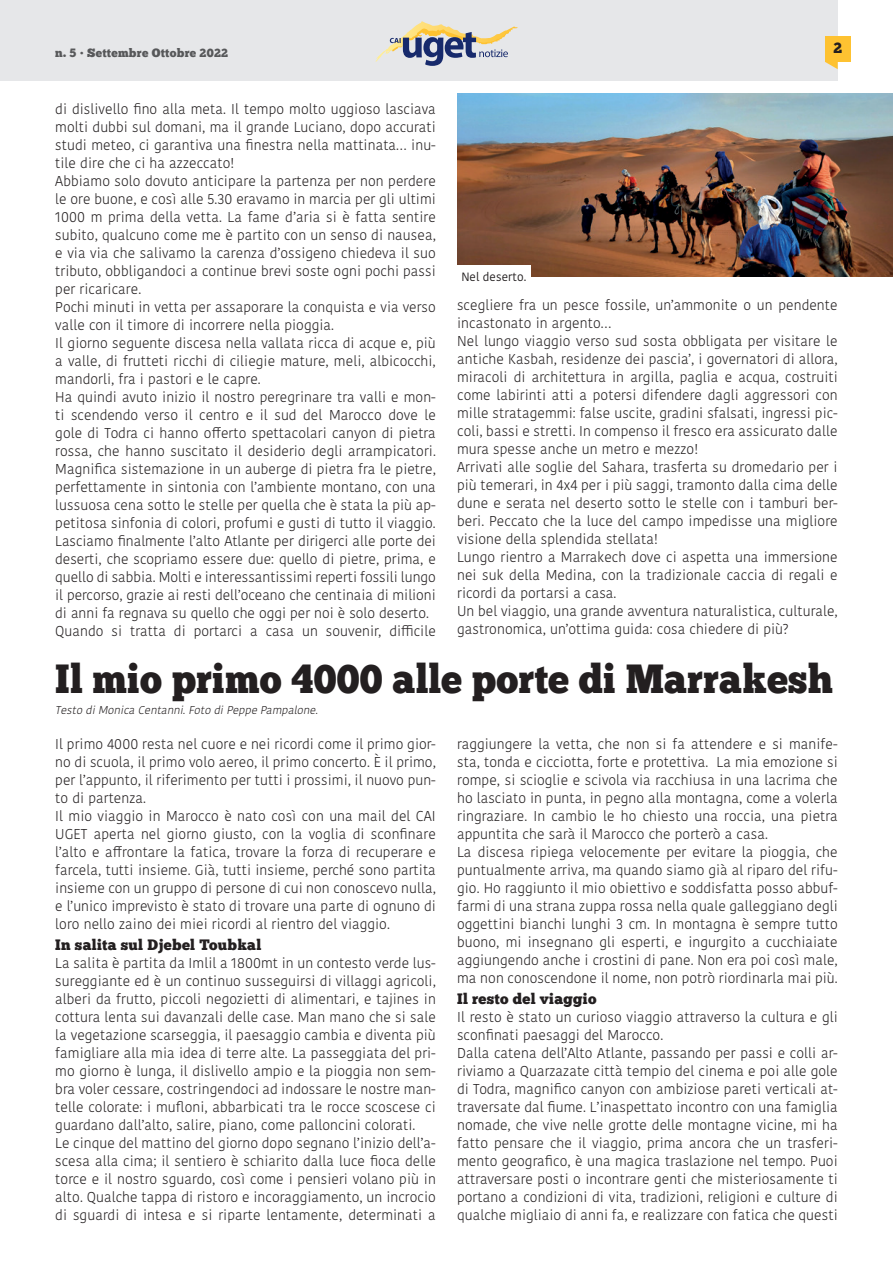
<style>
.page{position:relative;width:893px;height:1263px;background:#fff}
.page>*{position:absolute;margin:0;border:0;box-sizing:border-box;transform-origin:0 0}
.TITOLI_Articoli{font:40.5px "Chunk Five";letter-spacing:.005em;color:#231f20;scale:.94 1}
.TESTO_Articoli{font:15px "Chunk Five";letter-spacing:.02em;color:#231f20}
.TESTO_Articoli-2{font:300 14.25px/18px "Kohinoor Bangla";letter-spacing:.005em;color:#231f20;text-align:justify}
.t1{font:12px "Chunk Five";letter-spacing:.02em;color:#57585a}
.Didascalia__-_Nero{font:12px "Kohinoor Bangla";letter-spacing:.005em;color:#231f20}
.AUTORI_Articoli{font:italic 300 11.25px "Kohinoor Bangla";color:#231f20}
</style>
<div class="page">
<div style="left:0;top:0;width:838px;height:81px;background:#e6e7e9"></div>
<div style="left:825px;top:36px;width:25px;height:26px;background:#fec231"></div>
<svg style="left:825px;top:62px;width:13px;height:7px"></svg>
<svg style="left:375px;top:21px;width:143px;height:45px"></svg>
<img style="left:457px;top:94px;width:436px;height:182px">
<div style="left:457px;top:265px;width:74px;height:21px;background:#fff"></div>
<p class="t1" style="left:55px;top:47px;width:174px">n. 5 • Settembre Ottobre 2022</p>
<p class="TESTO_Articoli" style="left:833px;top:41px;width:10px">2</p>
<p class="TESTO_Articoli-2" style="left:55px;top:100px;width:382px">di dislivello fino alla meta. Il tempo molto uggioso lasciava molti dubbi sul domani, ma il grande Luciano, dopo accurati studi meteo, ci garantiva una finestra nella mattinata… inu&shy;tile dire che ci ha azzeccato!</p>
<p class="TESTO_Articoli-2" style="left:55px;top:172px;width:382px">Abbiamo solo dovuto anticipare la partenza per non perdere le ore buone, e così alle 5.30 eravamo in marcia per gli ultimi 1000 m prima della vetta. La fame d’aria si è fatta sentire subito, qualcuno come me è partito con un senso di nausea, e via via che salivamo la carenza d’ossigeno chiedeva il suo tributo, obbligandoci a continue brevi soste ogni pochi passi per ricaricare.</p>
<p class="TESTO_Articoli-2" style="left:55px;top:298px;width:382px">Pochi minuti in vetta per assaporare la conquista e via verso valle con il timore di incorrere nella pioggia.</p>
<p class="TESTO_Articoli-2" style="left:55px;top:334px;width:382px">Il giorno seguente discesa nella vallata ricca di acque e, più a valle, di frutteti ricchi di ciliegie mature, meli, albicocchi, mandorli, fra i pastori e le capre.</p>
<p class="TESTO_Articoli-2" style="left:55px;top:388px;width:382px">Ha quindi avuto inizio il nostro peregrinare tra valli e mon&shy;ti scendendo verso il centro e il sud del Marocco dove le gole di Todra ci hanno offerto spettacolari canyon di pietra rossa, che hanno suscitato il desiderio degli arrampicatori.<br>Magnifica sistemazione in un auberge di pietra fra le pietre, perfettamente in sintonia con l’ambiente montano, con una lussuosa cena sotto le stelle per quella che è stata la più ap&shy;petitosa sinfonia di colori, profumi e gusti di tutto il viaggio.</p>
<p class="TESTO_Articoli-2" style="left:55px;top:532px;width:382px">Lasciamo finalmente l’alto Atlante per dirigerci alle porte dei deserti, che scopriamo essere due: quello di pietre, prima, e quello di sabbia. Molti e interessantissimi reperti fossili lungo il percorso, grazie ai resti dell’oceano che centinaia di milioni di anni fa regnava su quello che oggi per noi è solo deserto.</p>
<p class="TESTO_Articoli-2" style="left:55px;top:622px;width:382px">Quando si tratta di portarci a casa un souvenir, difficile</p>
<p class="Didascalia__-_Nero" style="left:461px;top:267px;width:66px">Nel deserto.</p>
<p class="TESTO_Articoli-2" style="left:457px;top:296px;width:382px">scegliere fra un pesce fossile, un’ammonite o un pendente incastonato in argento…</p>
<p class="TESTO_Articoli-2" style="left:457px;top:332px;width:382px">Nel lungo viaggio verso sud sosta obbligata per visitare le antiche Kasbah, residenze dei pascia’, i governatori di allora, miracoli di architettura in argilla, paglia e acqua, costruiti come labirinti atti a potersi difendere dagli aggressori con mille stratagemmi: false uscite, gradini sfalsati, ingressi pic&shy;coli, bassi e stretti. In compenso il fresco era assicurato dalle mura spesse anche un metro e mezzo!</p>
<p class="TESTO_Articoli-2" style="left:457px;top:458px;width:382px">Arrivati alle soglie del Sahara, trasferta su dromedario per i più temerari, in 4x4 per i più saggi, tramonto dalla cima delle dune e serata nel deserto sotto le stelle con i tamburi ber&shy;beri. Peccato che la luce del campo impedisse una migliore visione della splendida stellata!</p>
<p class="TESTO_Articoli-2" style="left:457px;top:548px;width:382px">Lungo rientro a Marrakech dove ci aspetta una immersione nei suk della Medina, con la tradizionale caccia di regali e ricordi da portarsi a casa.</p>
<p class="TESTO_Articoli-2" style="left:457px;top:602px;width:382px">Un bel viaggio, una grande avventura naturalistica, culturale, gastronomica, un’ottima guida: cosa chiedere di più?</p>
<p class="TITOLI_Articoli" style="left:55px;top:660px;width:829px">Il mio primo 4000 alle porte di Marrakesh</p>
<p class="AUTORI_Articoli" style="left:55px;top:702px;width:267px">Testo diMonica Centanni.Foto diPeppe Pampalone.</p>
<p class="TESTO_Articoli-2" style="left:55px;top:735px;width:382px">Il primo 4000 resta nel cuore e nei ricordi come il primo gior&shy;no di scuola, il primo volo aereo, il primo concerto. È il primo, per l’appunto, il riferimento per tutti i prossimi, il nuovo pun&shy;to di partenza.</p>
<p class="TESTO_Articoli-2" style="left:55px;top:807px;width:382px">Il mio viaggio in Marocco è nato così con una mail del CAI UGET aperta nel giorno giusto, con la voglia di sconfinare l’alto e affrontare la fatica, trovare la forza di recuperare e farcela, tutti insieme. Già, tutti insieme, perché sono partita insieme con un gruppo di persone di cui non conoscevo nulla, e l’unico imprevisto è stato di trovare una parte di ognuno di loro nello zaino dei miei ricordi al rientro del viaggio.</p>
<p class="TESTO_Articoli" style="left:55px;top:938px;width:207px">In salita sul Djebel Toubkal</p>
<p class="TESTO_Articoli-2" style="left:55px;top:954px;width:382px">La salita è partita da Imlil a 1800mt in un contesto verde lus&shy;sureggiante ed è un continuo susseguirsi di villaggi agricoli, alberi da frutto, piccoli negozietti di alimentari, e tajines in cottura lenta sui davanzali delle case. Man mano che si sale la vegetazione scarseggia, il paesaggio cambia e diventa più famigliare alla mia idea di terre alte. La passeggiata del pri&shy;mo giorno è lunga, il dislivello ampio e la pioggia non sem&shy;bra voler cessare, costringendoci ad indossare le nostre man&shy;telle colorate: i mufloni, abbarbicati tra le rocce scoscese ci guardano dall’alto, salire, piano, come palloncini colorati.</p>
<p class="TESTO_Articoli-2" style="left:55px;top:1134px;width:382px">Le cinque del mattino del giorno dopo segnano l’inizio dell’a&shy;scesa alla cima; il sentiero è schiarito dalla luce fioca delle torce e il nostro sguardo, così come i pensieri volano più in alto. Qualche tappa di ristoro e incoraggiamento, un incrocio di sguardi di intesa e si riparte lentamente, determinati a</p>
<p class="TESTO_Articoli-2" style="left:457px;top:735px;width:382px">raggiungere la vetta, che non si fa attendere e si manife&shy;sta, tonda e cicciotta, forte e protettiva. La mia emozione si rompe, si scioglie e scivola via racchiusa in una lacrima che ho lasciato in punta, in pegno alla montagna, come a volerla ringraziare. In cambio le ho chiesto una roccia, una pietra appuntita che sarà il Marocco che porterò a casa.</p>
<p class="TESTO_Articoli-2" style="left:457px;top:843px;width:382px">La discesa ripiega velocemente per evitare la pioggia, che puntualmente arriva, ma quando siamo già al riparo del rifu&shy;gio. Ho raggiunto il mio obiettivo e soddisfatta posso abbuf&shy;farmi di una strana zuppa rossa nella quale galleggiano degli oggettini bianchi lunghi 3 cm. In montagna è sempre tutto buono, mi insegnano gli esperti, e ingurgito a cucchiaiate aggiungendo anche i crostini di pane. Non era poi così male, ma non conoscendone il nome, non potrò riordinarla mai più.</p>
<p class="TESTO_Articoli" style="left:457px;top:992px;width:141px">Il resto del viaggio</p>
<p class="TESTO_Articoli-2" style="left:457px;top:1008px;width:382px">Il resto è stato un curioso viaggio attraverso la cultura e gli sconfinati paesaggi del Marocco.</p>
<p class="TESTO_Articoli-2" style="left:457px;top:1044px;width:382px">Dalla catena dell’Alto Atlante, passando per passi e colli ar&shy;riviamo a Quarzazate città tempio del cinema e poi alle gole di Todra, magnifico canyon con ambiziose pareti verticali at&shy;traversate dal fiume. L’inaspettato incontro con una famiglia nomade, che vive nelle grotte delle montagne vicine, mi ha fatto pensare che il viaggio, prima ancora che un trasferi&shy;mento geografico, è una magica traslazione nel tempo. Puoi attraversare posti o incontrare genti che misteriosamente ti portano a condizioni di vita, tradizioni, religioni e culture di qualche migliaio di anni fa, e realizzare con fatica che questi</p>
</div>
